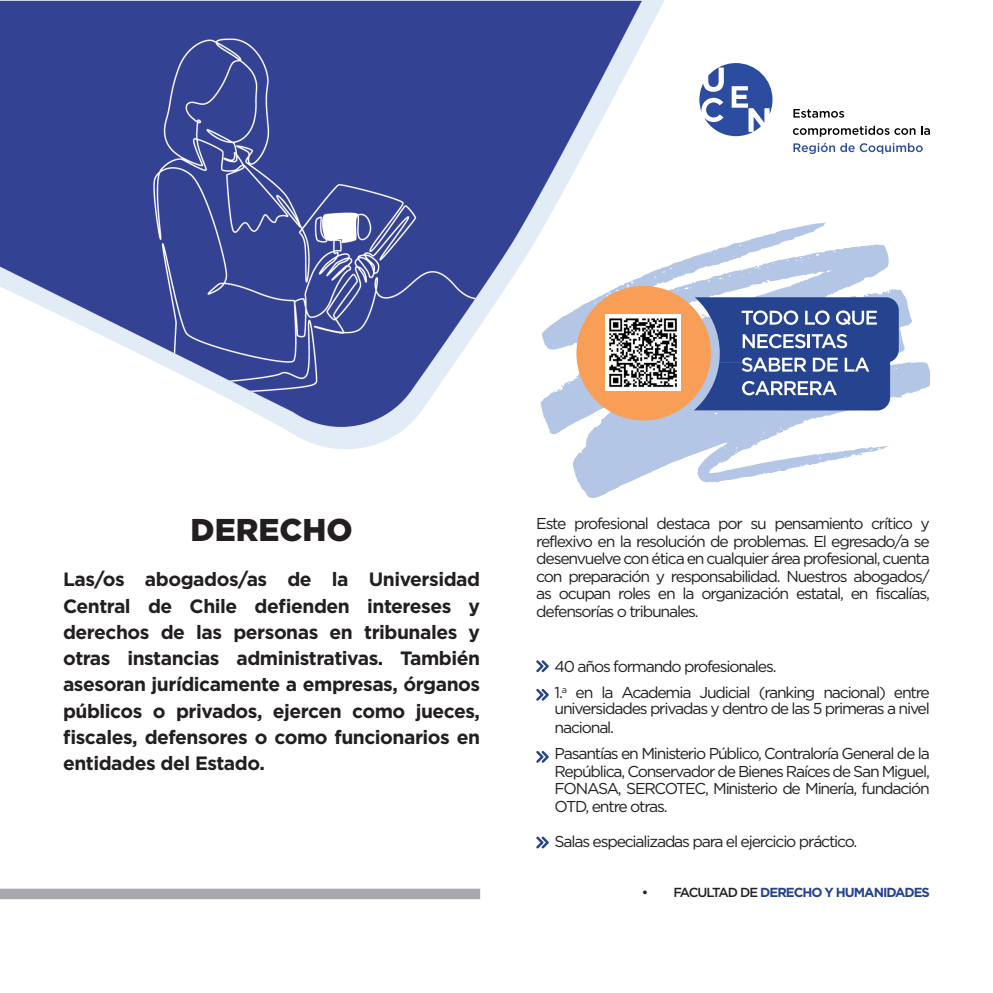
<style>
.page{position:relative;width:993px;height:993px;background:#fff}
.page>*{position:absolute;margin:0;border:0;box-sizing:border-box;transform-origin:0 0}
.t1{font:900 31.5px "Gotham Pro";color:#231f20}
.t2{font:700 19.25px/26.2px "Gotham Pro";letter-spacing:-.025em;color:#231f20;text-align:justify}
.t3{font:15.75px/17.5px "Gotham Pro";letter-spacing:-.075em;color:#231f20;text-align:justify}
.t4{font:700 13.12px "Gotham Pro";letter-spacing:-.075em;color:#26438f}
.s1{font-weight:500;color:#231f20}
</style>
<div class="page">
<div style="left:0;top:888px;width:480px;height:10px;background:#a8a9ad"></div>
<svg style="left:573px;top:222px;width:356px;height:275px"></svg>
<svg style="left:693px;top:297px;width:205px;height:113px"></svg>
<svg style="left:699px;top:63px;width:73px;height:73px"></svg>
<svg style="left:793px;top:109px;width:50px;height:9px"></svg>
<svg style="left:792px;top:126px;width:137px;height:11px"></svg>
<svg style="left:793px;top:143px;width:41px;height:11px"></svg>
<svg style="left:840px;top:143px;width:82px;height:11px"></svg>
<img style="left:0;top:0;width:693px;height:459px">
<img style="left:605px;top:314px;width:75px;height:76px">
<svg style="left:536px;top:660px;width:12px;height:12px"></svg>
<svg style="left:536px;top:688px;width:12px;height:12px"></svg>
<svg style="left:536px;top:836px;width:12px;height:12px"></svg>
<svg style="left:536px;top:751px;width:12px;height:11px"></svg>
<p class="t1" style="left:190px;top:511px;width:163px">DERECHO</p>
<p class="t2" style="left:63px;top:565px;width:418px">Las/os abogados/as de la Universidad Central de Chile defienden intereses y derechos de las personas en tribunales y otras instancias administrativas. También asesoran jurídicamente a empresas, órganos públicos o privados, ejercen como jueces, fiscales, defensores o como funcionarios en entidades del Estado.</p>
<p class="t3" style="left:536px;top:514px;width:395px">Este profesional destaca por su pensamiento crítico y reflexivo en la resolución de problemas. El egresado/a se desenvuelve con ética en cualquier área profesional, cuenta con preparación y responsabilidad. Nuestros abogados/ as ocupan roles en la organización estatal, en fiscalías, defensorías o tribunales.</p>
<p class="t3" style="left:554px;top:657px;width:223px">40 años formando profesionales.</p>
<p class="t3" style="left:554px;top:684px;width:377px;line-height:15.8px">1.<sup>a</sup> en la Academia Judicial (ranking nacional) entre universidades privadas y dentro de las 5 primeras a nivel</p>
<p class="t3" style="left:554px;top:718px;width:61px">nacional.</p>
<p class="t3" style="left:554px;top:744px;width:377px">Pasantías en Ministerio Público, Contraloría General de la República, Conservador de Bienes Raíces de San Miguel, FONASA, SERCOTEC, Ministerio de Minería, fundación OTD, entre otras.</p>
<p class="t3" style="left:554px;top:832px;width:304px">Salas especializadas para el ejercicio práctico.</p>
<p class="t4" style="left:641px;top:884px;width:289px"><span class="s1">• FACULTAD DE</span> DERECHO Y HUMANIDADES</p>
</div>
